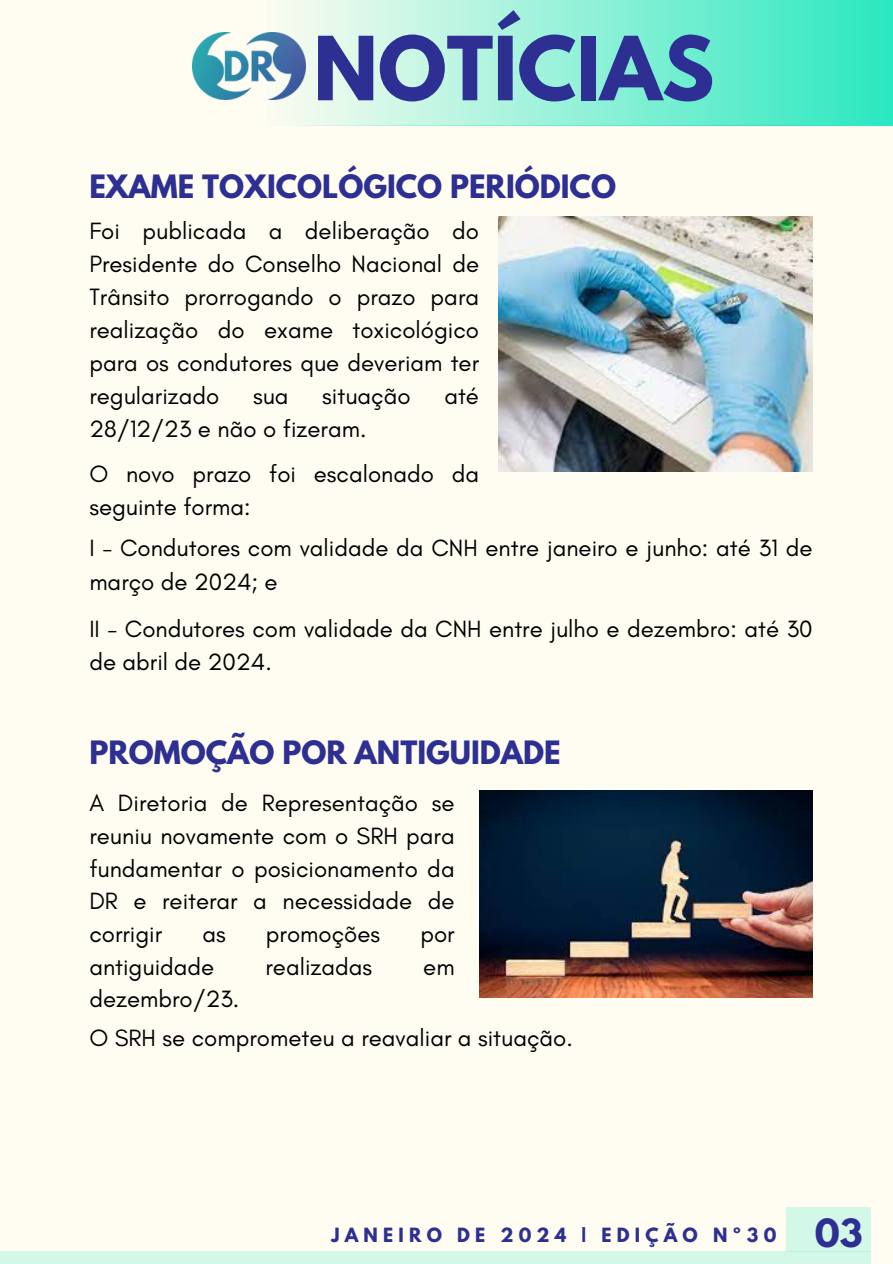
<style>
.page{position:relative;width:893px;height:1264px;background:#fff}
.page>*{position:absolute;margin:0;border:0;box-sizing:border-box;transform-origin:0 0}
.t1{font:700 78.3px "League Spartan";color:#2d2f92}
.t2{font:700 34.5px "League Spartan";color:#2d2f92}
.t3{font:700 28.5px "League Spartan";color:#2d2f92}
.t4{font:24px/33px "Glacial Indifference";color:#000}
.t5{font:700 17.4px "League Spartan";letter-spacing:.3em;color:#2d2f92}
</style>
<div class="page">
<div style="left:0;top:0;width:892px;height:1263px;background:#fffcf2"></div>
<div style="left:0;top:1251px;width:871px;height:12px;background:#d4f8e8"></div>
<div style="left:786px;top:1207px;width:85px;height:44px;background:#d4f8e8"></div>
<div style="left:265px;top:0;width:627px;height:126px;background:linear-gradient(to right,#fdfbf1,#2ae8c0)"></div>
<img style="left:192px;top:33px;width:114px;height:66px">
<img style="left:498px;top:217px;width:314px;height:254px">
<img style="left:479px;top:790px;width:333px;height:207px">
<p class="t1" style="left:313px;top:30px;width:402px">NOTÍCIAS</p>
<h3 class="t3" style="left:89px;top:172px;width:528px">EXAME TOXICOLÓGICO PERIÓDICO</h3>
<p class="t4" style="left:89px;top:214px;width:391px;text-align:justify">Foi publicada a deliberação do Presidente do Conselho Nacional de Trânsito prorrogando o prazo para realização do exame toxicológico para os condutores que deveriam ter regularizado</p>
<p class="t4" style="left:253px;top:379px;width:37px">sua</p>
<p class="t4" style="left:322px;top:379px;width:90px">situação</p>
<p class="t4" style="left:444px;top:379px;width:36px">até</p>
<p class="t4" style="left:89px;top:412px;width:278px">28/12/23 e não o fizeram.</p>
<h3 class="t4" style="left:89px;top:457px;width:391px">O novo prazo foi escalonado da seguinte forma:</h3>
<h3 class="t4" style="left:89px;top:531px;width:724px">I - Condutores com validade da CNH entre janeiro e junho: até 31 de março de 2024; e</h3>
<h2 class="t4" style="left:89px;top:612px;width:724px">II - Condutores com validade da CNH entre julho e dezembro: até 30 de abril de 2024.</h2>
<p class="t3" style="left:89px;top:738px;width:473px">PROMOÇÃO POR ANTIGUIDADE</p>
<h3 class="t4" style="left:89px;top:786px;width:367px;text-align:justify">A Diretoria de Representação se reuniu novamente com o SRH para fundamentar o posicionamento da DR e reiterar a necessidade de corrigir</h3>
<h3 class="t4" style="left:202px;top:917px;width:25px">as</h3>
<h3 class="t4" style="left:266px;top:917px;width:116px">promoções</h3>
<h3 class="t4" style="left:420px;top:917px;width:36px">por</h3>
<h3 class="t4" style="left:89px;top:949px;width:126px">antiguidade</h3>
<h3 class="t4" style="left:265px;top:949px;width:108px">realizadas</h3>
<h3 class="t4" style="left:423px;top:949px;width:33px">em</h3>
<h3 class="t4" style="left:89px;top:982px;width:151px">dezembro/23.</h3>
<p class="t4" style="left:89px;top:1021px;width:485px">O SRH se comprometeu a reavaliar a situação.</p>
<h3 class="t5" style="left:331px;top:1225px;width:446px">JANEIRO DE 2024 | EDIÇÃO Nº30</h3>
<h2 class="t2" style="left:814px;top:1215px;width:49px">03</h2>
</div>
